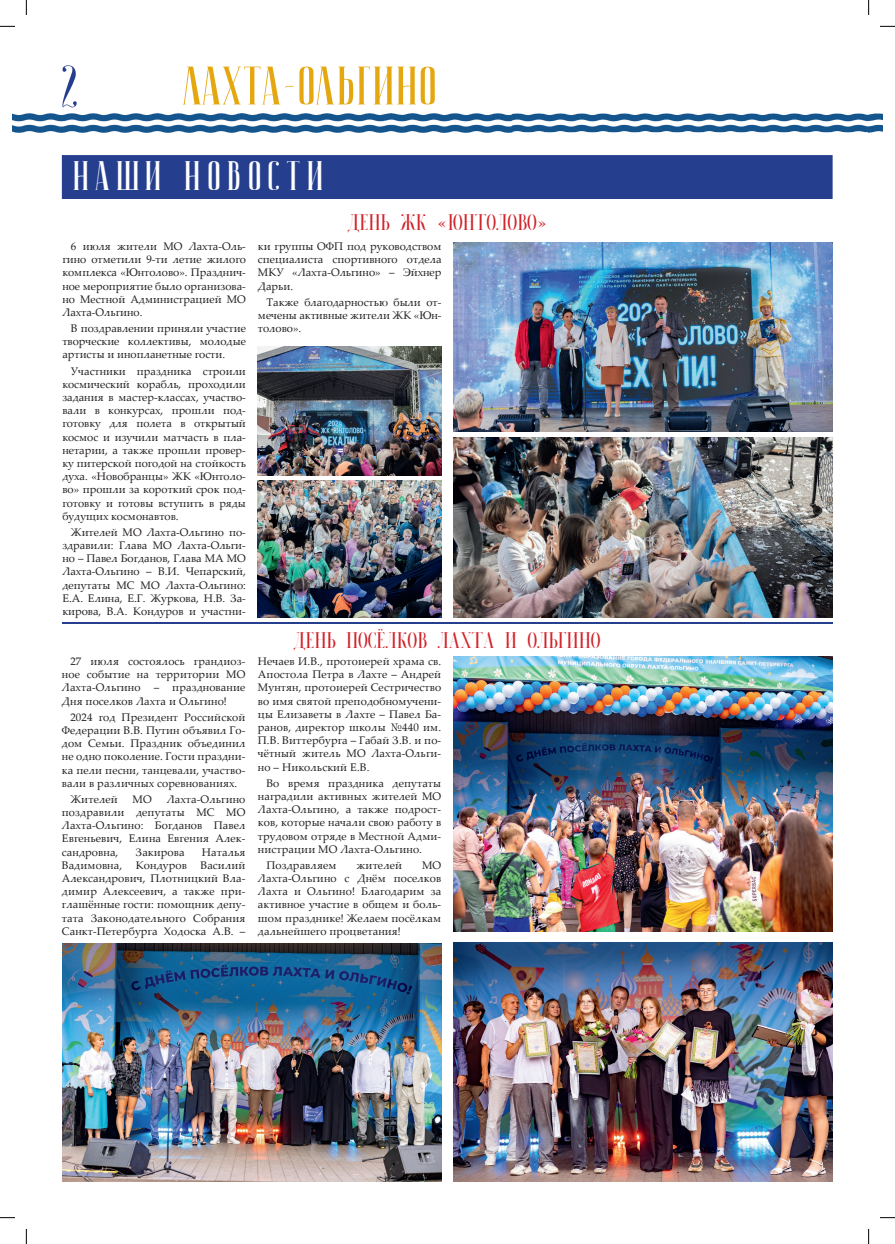
<style>
.page{position:relative;width:895px;height:1244px;background:#fff}
.page>*{position:absolute;margin:0;border:0;box-sizing:border-box;transform-origin:0 0}
.t1{font:60px "JOURNALISM";color:#253f8e}
.t2{font:54px "JOURNALISM";color:#e5a710}
.t3{font:41px "JOURNALISM";letter-spacing:.14em;color:#fff}
.t4{font:21px "Petrogradski";color:#d1232a}
.t5{font:11px/13.2px "Palatino Linotype";letter-spacing:.01em;color:#231f20;text-align:justify}
</style>
<div class="page">
<div style="left:62px;top:155px;width:770px;height:44px;background:#253f8e"></div>
<img style="left:12px;top:113px;width:870px;height:19px">
<svg style="left:868px;top:113px;width:1px;height:19px"></svg>
<hr style="left:62px;top:622px;width:770px;height:1px;background:#253f8e">
<img style="left:453px;top:437px;width:379px;height:180px">
<img style="left:453px;top:242px;width:379px;height:190px">
<img style="left:62px;top:943px;width:379px;height:238px">
<img style="left:453px;top:657px;width:379px;height:274px">
<img style="left:453px;top:942px;width:379px;height:239px">
<img style="left:258px;top:480px;width:183px;height:137px">
<img style="left:258px;top:346px;width:183px;height:129px">
<svg style="left:0;top:26px;width:15px;height:1px"></svg>
<svg style="left:880px;top:26px;width:15px;height:1px"></svg>
<svg style="left:0;top:1217px;width:15px;height:1px"></svg>
<svg style="left:880px;top:1217px;width:15px;height:1px"></svg>
<svg style="left:26px;top:0;width:1px;height:15px"></svg>
<svg style="left:26px;top:1229px;width:1px;height:14px"></svg>
<svg style="left:868px;top:0;width:1px;height:15px"></svg>
<svg style="left:868px;top:1229px;width:1px;height:14px"></svg>
<h1 class="t1" style="left:62px;top:52px;width:21px">2</h1>
<h2 class="t2" style="left:184px;top:54px;width:256px">Лахта-Ольгино</h2>
<h3 class="t3" style="left:74px;top:152px;width:253px">НАШи новости</h3>
<h3 class="t4" style="left:348px;top:211px;width:201px">ДЕНЬ ЖК «ЮНТОЛОВО»</h3>
<p class="t5" style="left:62px;top:239px;width:185px;text-indent:9px">6 июля жители МО Лахта-Оль&shy;гино отметили 9-ти летие жилого комплекса «Юнтолово». Празднич&shy;ное мероприятие было организова&shy;но Местной Администрацией МО Лахта-Ольгино.</p>
<p class="t5" style="left:62px;top:321px;width:185px;text-indent:9px">В поздравлении приняли участие творческие коллективы, молодые артисты и инопланетные гости.</p>
<p class="t5" style="left:62px;top:364px;width:185px;text-indent:9px">Участники праздника строили космический корабль, проходили задания в мастер-классах, участво&shy;вали в конкурсах, прошли под&shy;готовку для полета в открытый космос и изучили матчасть в пла&shy;нетарии, а также прошли провер&shy;ку питерской погодой на стойкость духа. «Новобранцы» ЖК «Юнтоло&shy;во» прошли за короткий срок под&shy;готовку и готовы вступить в ряды будущих космонавтов.</p>
<p class="t5" style="left:62px;top:525px;width:185px;text-indent:9px">Жителей МО Лахта-Ольгино по&shy;здравили: Глава МО Лахта-Ольги&shy;но – Павел Богданов, Глава МА МО Лахта-Ольгино – В.И. Чепарский, депутаты МС МО Лахта-Ольгино:<br>Е.А. Елина, Е.Г. Журкова, Н.В. За&shy;кирова, В.А. Кондуров и участни-</p>
<p class="t5" style="left:62px;top:654px;width:185px;text-indent:9px">27 июля состоялось грандиоз&shy;ное событие на территории МО Лахта-Ольгино – празднование Дня поселков Лахта и Ольгино!</p>
<p class="t5" style="left:62px;top:709px;width:185px;text-indent:9px">2024 год Президент Российской Федерации В.В. Путин объявил Го&shy;дом Семьи. Праздник объединил не одно поколение. Гости праздни&shy;ка пели песни, танцевали, участво&shy;вали в различных соревнованиях.</p>
<p class="t5" style="left:70px;top:792px;width:49px">Жителей</p>
<p class="t5" style="left:133px;top:792px;width:21px">МО</p>
<p class="t5" style="left:62px;top:792px;width:185px;text-indent:105px">Лахта-Ольгино поздравили депутаты МС МО Лахта-Ольгино: Богданов Павел Евгеньевич, Елина Евгения Алек&shy;сандровна,</p>
<p class="t5" style="left:136px;top:844px;width:51px">Закирова</p>
<p class="t5" style="left:62px;top:844px;width:185px;text-indent:140px">Наталья Вадимовна, Кондуров Василий Александрович, Плотницкий Вла&shy;димир Алексеевич, а также при&shy;глашённые гости: помощник депу&shy;тата Законодательного Собрания Санкт-Петербурга Ходоска А.В. –</p>
<p class="t5" style="left:258px;top:239px;width:185px">ки группы ОФП под руководством специалиста спортивного отдела МКУ «Лахта-Ольгино» – Эйхнер Дарьи.</p>
<p class="t5" style="left:258px;top:295px;width:185px;text-indent:9px">Также благодарностью были от&shy;мечены активные жители ЖК «Юн&shy;толово».</p>
<h3 class="t4" style="left:294px;top:628px;width:308px">ДЕНЬ ПОСЁЛКОВ ЛАХТА И ОЛЬГИНО</h3>
<p class="t5" style="left:258px;top:654px;width:185px">Нечаев И.В., протоиерей храма св.<br>Апостола Петра в Лахте – Андрей Мунтян, протоиерей Сестричество во имя святой преподобномучени&shy;цы Елизаветы в Лахте – Павел Ба&shy;ранов, директор школы №440 им.<br>П.В. Виттербурга – Габай З.В. и по&shy;чётный житель МО Лахта-Ольги&shy;но – Никольский Е.В.</p>
<p class="t5" style="left:258px;top:775px;width:185px;text-indent:9px">Во время праздника депутаты наградили активных жителей МО Лахта-Ольгино, а также подрост&shy;ков, которые начали свою работу в трудовом отряде в Местной Адми&shy;нистрации МО Лахта-Ольгино.</p>
<p class="t5" style="left:266px;top:858px;width:72px">Поздравляем</p>
<p class="t5" style="left:356px;top:858px;width:47px">жителей</p>
<p class="t5" style="left:258px;top:858px;width:185px;text-indent:164px">МО Лахта-Ольгино с Днём поселков Лахта и Ольгино! Благодарим за активное участие в общем и боль&shy;шом празднике! Желаем посёлкам дальнейшего процветания!</p>
</div>
